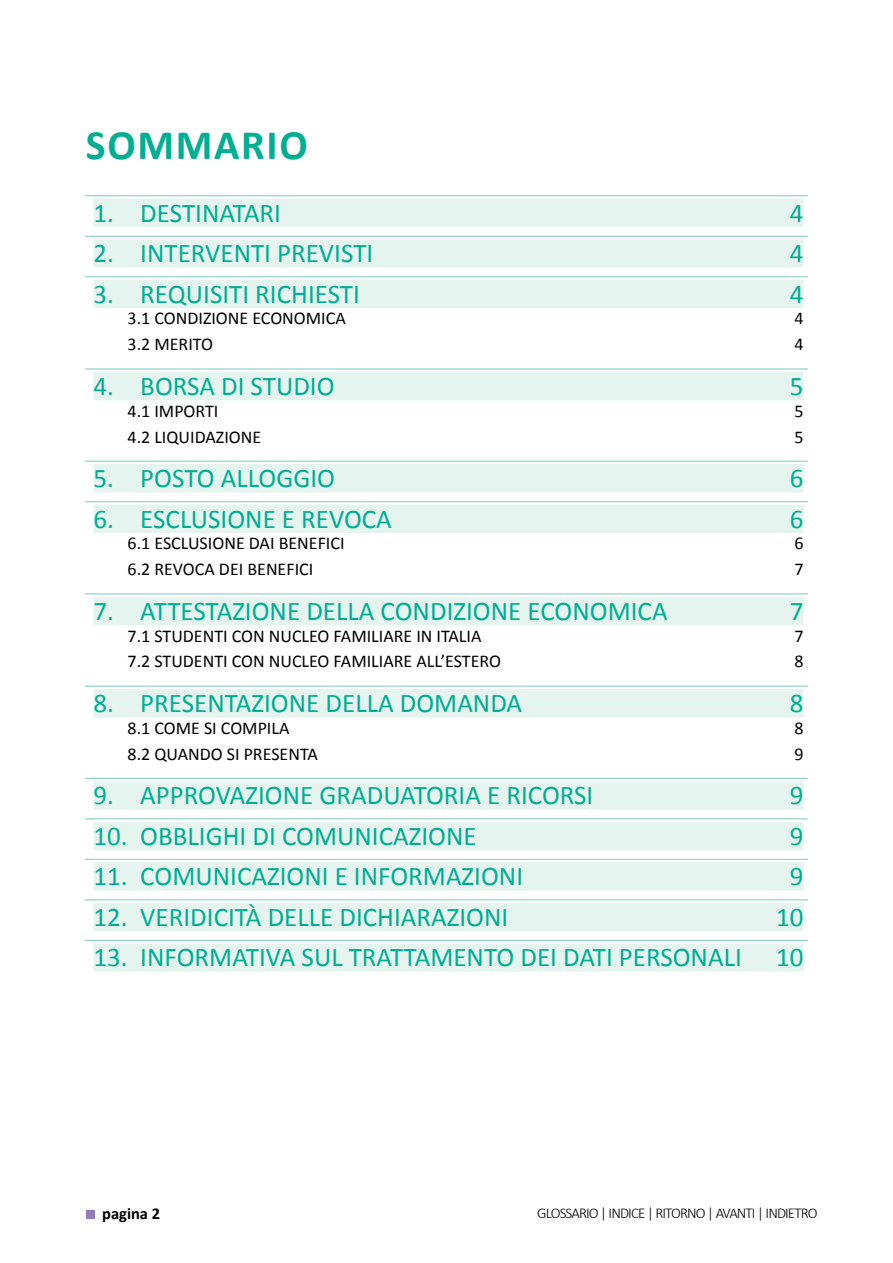
<style>
.page{position:relative;width:893px;height:1263px;background:#fff}
.page>*{position:absolute;margin:0;border:0;box-sizing:border-box;transform-origin:0 0}
.SOTTOTITOLETTO{font:700 42px "Calibri";letter-spacing:.04em;color:#00ae92}
.SOMMARIO_TITOLETTO{font:27px "Calibri";color:#00ae92}
.SOTTOTITOLETTO-2{font:18px "Calibri";color:#000}
.t1{font:700 16.5px "Calibri";color:#000}
.t2{font:300 15px "Calibri";letter-spacing:-.06em;color:#000}
</style>
<div class="page">
<div style="left:86px;top:1210px;width:9px;height:9px;background:#937dba"></div>
<hr style="left:85px;top:195px;width:723px;height:1px;background:#8ad0c2">
<div style="left:94px;top:199px;width:710px;height:28px;background:#e6f4ef"></div>
<hr style="left:85px;top:236px;width:723px;height:1px;background:#8ad0c2">
<div style="left:94px;top:239px;width:710px;height:29px;background:#e6f4ef"></div>
<hr style="left:85px;top:276px;width:723px;height:1px;background:#8ad0c2">
<div style="left:94px;top:280px;width:710px;height:28px;background:#e6f4ef"></div>
<hr style="left:85px;top:368px;width:723px;height:2px;background:#8ad0c2">
<div style="left:94px;top:372px;width:710px;height:28px;background:#e6f4ef"></div>
<hr style="left:85px;top:461px;width:723px;height:1px;background:#8ad0c2">
<div style="left:94px;top:464px;width:710px;height:28px;background:#e6f4ef"></div>
<hr style="left:85px;top:501px;width:723px;height:1px;background:#8ad0c2">
<div style="left:94px;top:504px;width:710px;height:29px;background:#e6f4ef"></div>
<hr style="left:85px;top:593px;width:723px;height:1px;background:#8ad0c2">
<div style="left:94px;top:597px;width:710px;height:28px;background:#e6f4ef"></div>
<hr style="left:85px;top:685px;width:723px;height:2px;background:#8ad0c2">
<div style="left:94px;top:689px;width:710px;height:28px;background:#e6f4ef"></div>
<hr style="left:85px;top:778px;width:723px;height:1px;background:#8ad0c2">
<div style="left:94px;top:781px;width:710px;height:29px;background:#e6f4ef"></div>
<hr style="left:85px;top:818px;width:723px;height:1px;background:#8ad0c2">
<div style="left:94px;top:822px;width:710px;height:28px;background:#e6f4ef"></div>
<hr style="left:85px;top:859px;width:723px;height:1px;background:#8ad0c2">
<div style="left:94px;top:862px;width:710px;height:29px;background:#e6f4ef"></div>
<hr style="left:85px;top:899px;width:723px;height:1px;background:#8ad0c2">
<div style="left:94px;top:903px;width:710px;height:28px;background:#e6f4ef"></div>
<hr style="left:85px;top:940px;width:723px;height:1px;background:#8ad0c2">
<div style="left:94px;top:943px;width:710px;height:29px;background:#e6f4ef"></div>
<p class="SOTTOTITOLETTO" style="left:86px;top:118px;width:223px">SOMMARIO</p>
<p class="SOMMARIO_TITOLETTO" style="left:94px;top:196px;width:189px">1. DESTINATARI</p>
<p class="SOMMARIO_TITOLETTO" style="left:790px;top:196px;width:15px">4</p>
<p class="SOMMARIO_TITOLETTO" style="left:94px;top:236px;width:281px">2. INTERVENTI PREVISTI</p>
<p class="SOMMARIO_TITOLETTO" style="left:790px;top:236px;width:15px">4</p>
<p class="SOMMARIO_TITOLETTO" style="left:94px;top:277px;width:268px">3. REQUISITI RICHIESTI</p>
<p class="SOMMARIO_TITOLETTO" style="left:790px;top:277px;width:15px">4</p>
<p class="SOTTOTITOLETTO-2" style="left:128px;top:307px;width:220px">3.1 CONDIZIONE ECONOMICA</p>
<p class="SOTTOTITOLETTO-2" style="left:794px;top:307px;width:11px">4</p>
<p class="SOTTOTITOLETTO-2" style="left:128px;top:333px;width:87px">3.2 MERITO</p>
<p class="SOTTOTITOLETTO-2" style="left:794px;top:333px;width:11px">4</p>
<p class="SOMMARIO_TITOLETTO" style="left:94px;top:369px;width:243px">4. BORSA DI STUDIO</p>
<p class="SOMMARIO_TITOLETTO" style="left:790px;top:369px;width:15px">5</p>
<p class="SOTTOTITOLETTO-2" style="left:128px;top:399px;width:92px">4.1 IMPORTI</p>
<p class="SOTTOTITOLETTO-2" style="left:794px;top:399px;width:11px">5</p>
<p class="SOTTOTITOLETTO-2" style="left:128px;top:425px;width:135px">4.2 LIQUIDAZIONE</p>
<p class="SOTTOTITOLETTO-2" style="left:794px;top:425px;width:11px">5</p>
<p class="SOMMARIO_TITOLETTO" style="left:94px;top:461px;width:243px">5. POSTO ALLOGGIO</p>
<p class="SOMMARIO_TITOLETTO" style="left:790px;top:461px;width:15px">6</p>
<p class="SOMMARIO_TITOLETTO" style="left:94px;top:502px;width:300px">6. ESCLUSIONE E REVOCA</p>
<p class="SOMMARIO_TITOLETTO" style="left:790px;top:502px;width:15px">6</p>
<p class="SOTTOTITOLETTO-2" style="left:128px;top:532px;width:219px">6.1 ESCLUSIONE DAI BENEFICI</p>
<p class="SOTTOTITOLETTO-2" style="left:794px;top:532px;width:11px">6</p>
<p class="SOTTOTITOLETTO-2" style="left:128px;top:558px;width:187px">6.2 REVOCA DEI BENEFICI</p>
<p class="SOTTOTITOLETTO-2" style="left:794px;top:558px;width:11px">7</p>
<p class="SOMMARIO_TITOLETTO" style="left:94px;top:594px;width:576px">7. ATTESTAZIONE DELLA CONDIZIONE ECONOMICA</p>
<p class="SOMMARIO_TITOLETTO" style="left:790px;top:594px;width:15px">7</p>
<p class="SOTTOTITOLETTO-2" style="left:128px;top:624px;width:355px">7.1 STUDENTI CON NUCLEO FAMILIARE IN ITALIA</p>
<p class="SOTTOTITOLETTO-2" style="left:794px;top:624px;width:11px">7</p>
<p class="SOTTOTITOLETTO-2" style="left:128px;top:650px;width:375px">7.2 STUDENTI CON NUCLEO FAMILIARE ALL’ESTERO</p>
<p class="SOTTOTITOLETTO-2" style="left:794px;top:650px;width:11px">8</p>
<p class="SOMMARIO_TITOLETTO" style="left:94px;top:686px;width:430px">8. PRESENTAZIONE DELLA DOMANDA</p>
<p class="SOMMARIO_TITOLETTO" style="left:790px;top:686px;width:15px">8</p>
<p class="SOTTOTITOLETTO-2" style="left:128px;top:716px;width:163px">8.1 COME SI COMPILA</p>
<p class="SOTTOTITOLETTO-2" style="left:794px;top:716px;width:11px">8</p>
<p class="SOTTOTITOLETTO-2" style="left:128px;top:742px;width:192px">8.2 QUANDO SI PRESENTA</p>
<p class="SOTTOTITOLETTO-2" style="left:794px;top:742px;width:11px">9</p>
<p class="SOMMARIO_TITOLETTO" style="left:94px;top:778px;width:501px">9. APPROVAZIONE GRADUATORIA E RICORSI</p>
<p class="SOMMARIO_TITOLETTO" style="left:790px;top:778px;width:15px">9</p>
<p class="SOMMARIO_TITOLETTO" style="left:94px;top:819px;width:385px">10. OBBLIGHI DI COMUNICAZIONE</p>
<p class="SOMMARIO_TITOLETTO" style="left:790px;top:819px;width:15px">9</p>
<p class="SOMMARIO_TITOLETTO" style="left:94px;top:859px;width:431px">11. COMUNICAZIONI E INFORMAZIONI</p>
<p class="SOMMARIO_TITOLETTO" style="left:790px;top:859px;width:15px">9</p>
<p class="SOMMARIO_TITOLETTO" style="left:94px;top:900px;width:416px">12. VERIDICITÀ DELLE DICHIARAZIONI</p>
<p class="SOMMARIO_TITOLETTO" style="left:776px;top:900px;width:29px">10</p>
<p class="SOMMARIO_TITOLETTO" style="left:94px;top:940px;width:650px">13. INFORMATIVA SUL TRATTAMENTO DEI DATI PERSONALI</p>
<p class="SOMMARIO_TITOLETTO" style="left:776px;top:940px;width:29px">10</p>
<p class="t1" style="left:102px;top:1203px;width:59px">pagina 2</p>
<p class="t2" style="left:537px;top:1203px;width:282px">GLOSSARIO | INDICE | RITORNO | AVANTI | INDIETRO</p>
</div>
